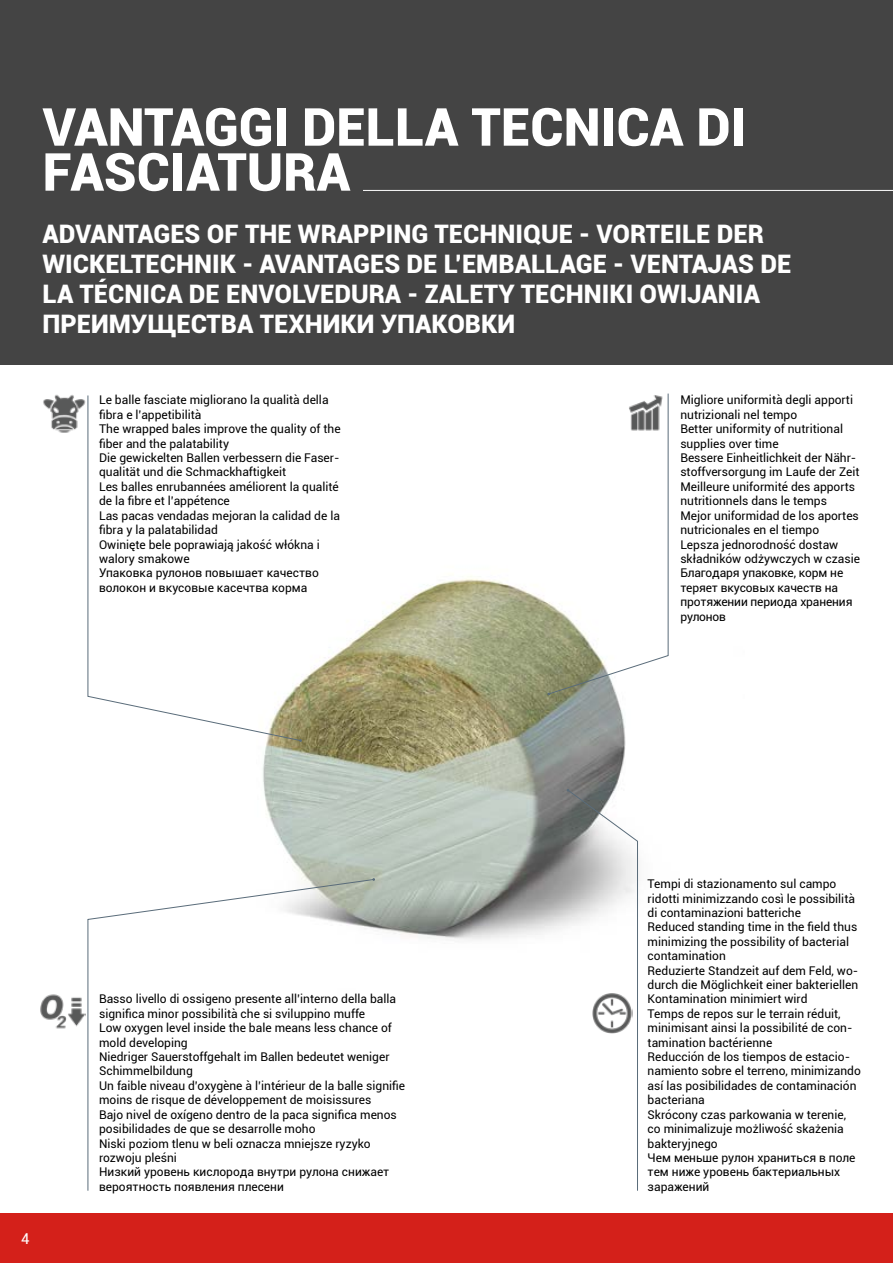
<style>
.page{position:relative;width:893px;height:1263px;background:#fff}
.page>*{position:absolute;margin:0;border:0;box-sizing:border-box;transform-origin:0 0}
.t1{font:900 52.5px/45px "Roboto";color:#fff}
.t2{font:900 25.5px/30px "Roboto";color:#fff}
.t3{font:15px "Roboto";color:#fff}
.t4{font:12px/14.4px "Roboto";color:#000}
</style>
<div class="page">
<img style="left:262px;top:576px;width:377px;height:364px">
<div style="left:0;top:0;width:893px;height:365px;background:#444"></div>
<div style="left:0;top:1214px;width:893px;height:49px;background:#d4201a"></div>
<svg style="left:547px;top:393px;width:122px;height:302px"></svg>
<svg style="left:567px;top:789px;width:71px;height:402px"></svg>
<svg style="left:87px;top:395px;width:214px;height:346px"></svg>
<svg style="left:87px;top:879px;width:287px;height:312px"></svg>
<img style="left:591px;top:992px;width:42px;height:41px">
<img style="left:43px;top:394px;width:42px;height:39px">
<img style="left:627px;top:394px;width:37px;height:39px">
<img style="left:40px;top:994px;width:45px;height:35px">
<hr style="left:363px;top:190px;width:530px;height:1px;background:#fff">
<h1 class="t1" style="left:43px;top:102px;width:705px">VANTAGGI DELLA TECNICA DI<br>FASCIATURA</h1>
<h2 class="t2" style="left:43px;top:218px;width:750px">ADVANTAGES OF THE WRAPPING TECHNIQUE - VORTEILE DER WICKELTECHNIK - AVANTAGES DE L’EMBALLAGE - VENTAJAS DE LA TÉCNICA DE ENVOLVEDURA - ZALETY TECHNIKI OWIJANIA ПРЕИМУЩЕСТВА ТЕХНИКИ УПАКОВКИ</h2>
<p class="t4" style="left:99px;top:393px;width:243px">Le balle fasciate migliorano la qualità della fibra e l’appetibilità<br>The wrapped bales improve the quality of the fiber and the palatability<br>Die gewickelten Ballen verbessern die Faser&shy;qualität und die Schmackhaftigkeit<br>Les balles enrubannées améliorent la qualité de la fibre et l’appétence<br>Las pacas vendadas mejoran la calidad de la fibra y la palatabilidad<br>Owinięte bele poprawiają jakość włókna i walory smakowe<br>Упаковка рулонов повышает качество волокон и вкусовые касечтва корма</p>
<p class="t4" style="left:680px;top:393px;width:181px">Migliore uniformità degli apporti nutrizionali nel tempo<br>Better uniformity of nutritional supplies over time<br>Bessere Einheitlichkeit der Nähr&shy;stoffversorgung im Laufe der Zeit<br>Meilleure uniformité des apports nutritionnels dans le temps<br>Mejor uniformidad de los aportes nutricionales en el tiempo<br>Lepsza jednorodność dostaw składników odżywczych w czasie<br>Благодаря упаковке, корм не теряет вкусовых качеств на протяжении периода хранения рулонов</p>
<p class="t3" style="left:21px;top:1228px;width:10px">4</p>
<p class="t4" style="left:99px;top:991px;width:308px">Basso livello di ossigeno presente all’interno della balla significa minor possibilità che si sviluppino muffe<br>Low oxygen level inside the bale means less chance of mold developing<br>Niedriger Sauerstoffgehalt im Ballen bedeutet weniger Schimmelbildung<br>Un faible niveau d’oxygène à l’intérieur de la balle signifie moins de risque de développement de moisissures<br>Bajo nivel de oxígeno dentro de la paca significa menos posibilidades de que se desarrolle moho<br>Niski poziom tlenu w beli oznacza mniejsze ryzyko rozwoju pleśni<br>Низкий уровень кислорода внутри рулона снижает вероятность появления плесени</p>
<p class="t4" style="left:648px;top:876px;width:215px">Tempi di stazionamento sul campo ridotti minimizzando così le possibilità di contaminazioni batteriche<br>Reduced standing time in the field thus minimizing the possibility of bacterial contamination<br>Reduzierte Standzeit auf dem Feld, wo&shy;durch die Möglichkeit einer bakteriellen<br>Kontamination minimiert wird<br>Temps de repos sur le terrain réduit, minimisant ainsi la possibilité de con&shy;tamination bactérienne<br>Reducción de los tiempos de estacio&shy;namiento sobre el terreno, minimizando así las posibilidades de contaminación bacteriana<br>Skrócony czas parkowania w terenie, co minimalizuje możliwość skażenia bakteryjnego<br>Чем меньше рулон храниться в поле тем ниже уровень бактериальных заражений</p>
</div>
